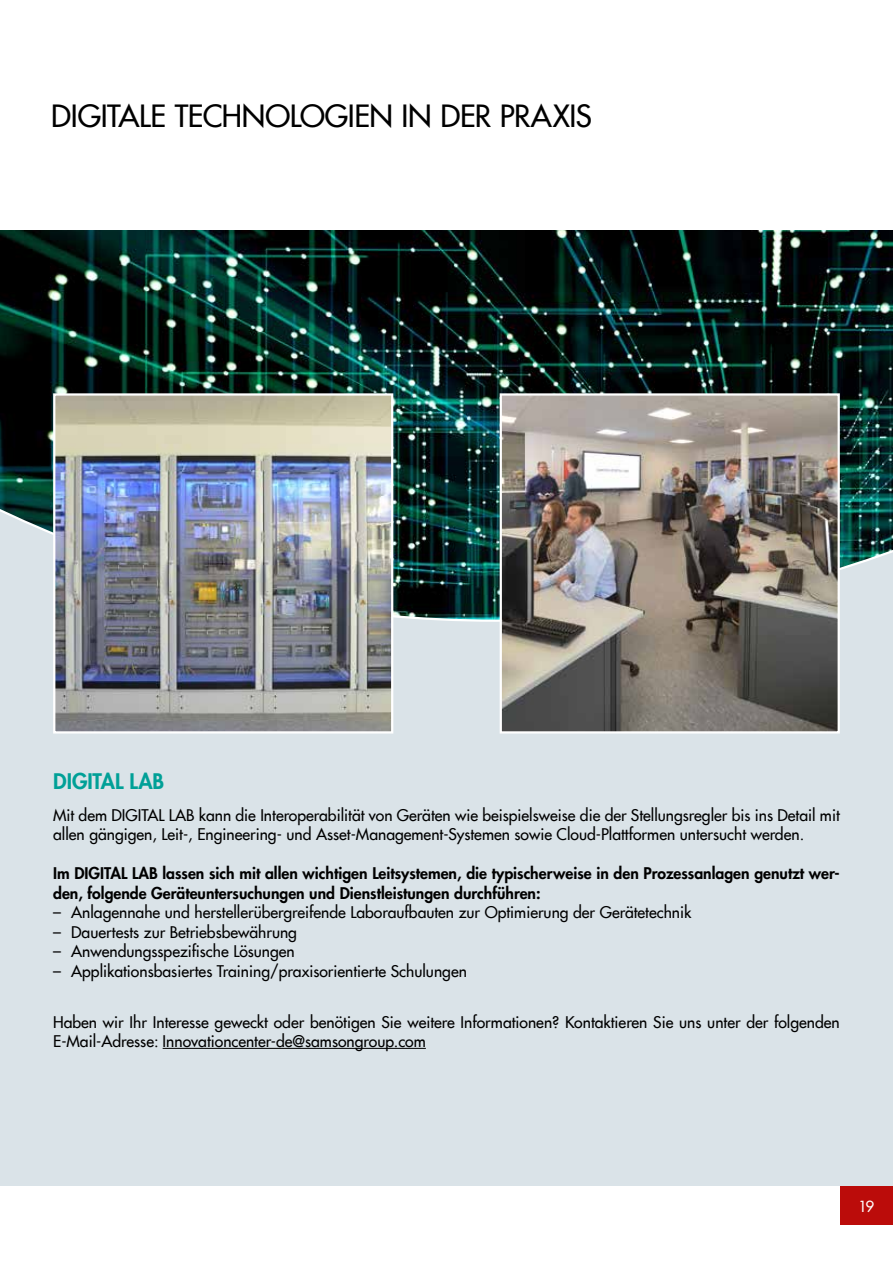
<style>
.page{position:relative;width:893px;height:1263px;background:#fff}
.page>*{position:absolute;margin:0;border:0;box-sizing:border-box;transform-origin:0 0}
.t1{font:500 30px "Futura Com";letter-spacing:-.015em;color:#000}
.t2{font:800 21px "Futura Com";letter-spacing:-.005em;color:#00a097}
.t3{font:500 15.75px/19.5px "Futura Com";color:#000}
.t4{font:800 15.75px/19.5px "Futura Com";color:#000}
.t5{font:500 15px "Futura Com";color:#fff}
</style>
<div class="page">
<div style="left:0;top:357px;width:893px;height:829px;background:#dae3e8"></div>
<img style="left:0;top:230px;width:893px;height:392px">
<div style="left:840px;top:1186px;width:53px;height:39px;background:#bb0c0a"></div>
<hr style="left:163px;top:1048px;width:263px;height:1px;background:#000">
<img style="left:56px;top:396px;width:334px;height:334px">
<div style="left:53px;top:393px;width:340px;height:340px;border:2px solid #fff"></div>
<img style="left:503px;top:396px;width:334px;height:334px">
<div style="left:500px;top:393px;width:340px;height:340px;border:2px solid #fff"></div>
<h1 class="t1" style="left:51px;top:94px;width:542px">DIGITALE TECHNOLOGIEN IN DER PRAXIS</h1>
<h2 class="t2" style="left:53px;top:765px;width:113px">DIGITAL LAB</h2>
<p class="t3" style="left:53px;top:804px;width:788px">Mit dem DIGITAL LAB kann die Interoperabilität von Geräten wie beispielsweise die der Stellungsregler bis ins Detail mit allen gängigen, Leit-, Engineering- und Asset-Management-Systemen sowie Cloud-Plattformen untersucht werden.</p>
<p class="t4" style="left:53px;top:863px;width:788px">Im DIGITAL LAB lassen sich mit allen wichtigen Leitsystemen, die typischerweise in den Prozessanlagen genutzt wer&shy;den, folgende Geräteuntersuchungen und Dienstleistungen durchführen:</p>
<p class="t3" style="left:53px;top:902px;width:640px">– Anlagennahe und herstellerübergreifende Laboraufbauten zur Optimierung der Gerätetechnik</p>
<p class="t3" style="left:53px;top:921px;width:245px">– Dauertests zur Betriebsbewährung</p>
<p class="t3" style="left:53px;top:941px;width:243px">– Anwendungsspezifische Lösungen</p>
<p class="t3" style="left:53px;top:960px;width:415px">– Applikationsbasiertes Training/praxisorientierte Schulungen</p>
<p class="t3" style="left:53px;top:1011px;width:788px">Haben wir Ihr Interesse geweckt oder benötigen Sie weitere Informationen? Kontaktieren Sie uns unter der folgenden<br>E-Mail-Adresse: Innovationcenter-de@samsongroup.com</p>
<p class="t5" style="left:858px;top:1195px;width:17px">19</p>
</div>
